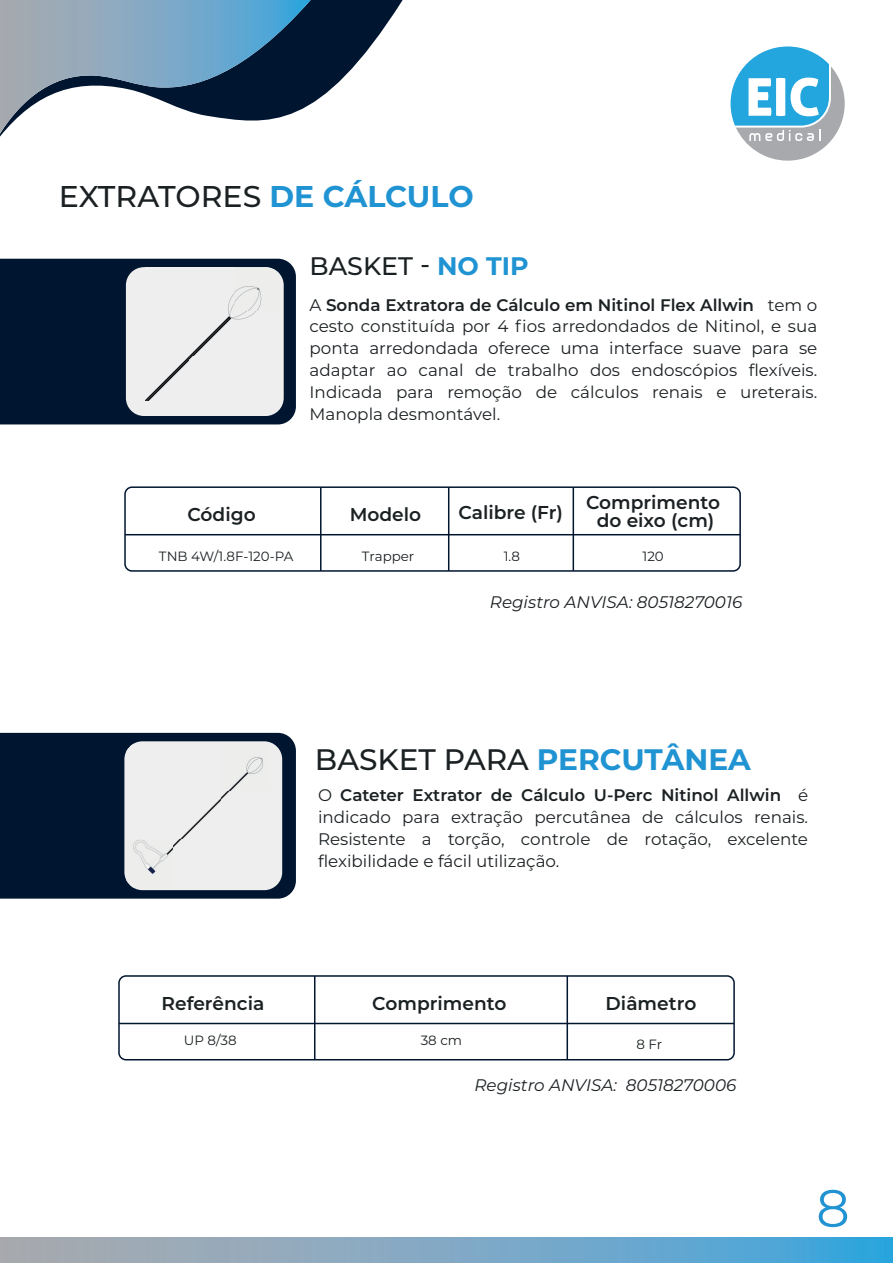
<style>
.page{position:relative;width:893px;height:1263px;background:#fff}
.page>*{position:absolute;margin:0;border:0;box-sizing:border-box;transform-origin:0 0}
.t1{font:52.5px "Montserrat";color:#2193d2}
.t2{font:500 30px "Montserrat";color:#1b2022}
.t3{font:500 29.7px "Montserrat";color:#1b2022}
.t4{font:500 25.35px "Montserrat";color:#1b2022}
.t5{font:600 18.6px/18.3px "Montserrat";color:#1b2022;text-align:center}
.t6{font:16.8px/21.9px "Montserrat";color:#1b2022;text-align:justify}
.t7{font:italic 16.8px "Montserrat";color:#1b2022}
.t8{font:13.35px "Montserrat";color:#1b2022}
.s1{font-weight:700;color:#2093d2}
.s2{font-weight:600}
</style>
<div class="page">
<svg style="left:0;top:0;width:403px;height:137px"></svg>
<svg style="left:0;top:0;width:311px;height:134px"></svg>
<div style="left:118px;top:975px;width:617px;height:85px;border:2px solid #01152f;border-radius:7px"></div>
<hr style="left:119px;top:1023px;width:615px;height:1px;background:#01152f">
<hr style="left:314px;top:976px;width:1px;height:84px;background:#01152f">
<svg style="left:0;top:1238px;width:893px;height:25px;background:#7aa8c5"></svg>
<div style="left:0;top:733px;width:296px;height:166px;background:#00152f"></div>
<div style="left:0;top:259px;width:296px;height:165px;background:#00152f"></div>
<hr style="left:566px;top:976px;width:2px;height:84px;background:#01152f">
<div style="left:124px;top:486px;width:617px;height:86px;border:2px solid #01152f;border-radius:7px"></div>
<hr style="left:125px;top:534px;width:615px;height:1px;background:#01152f">
<hr style="left:320px;top:487px;width:2px;height:84px;background:#01152f">
<hr style="left:448px;top:487px;width:1px;height:84px;background:#01152f">
<hr style="left:573px;top:487px;width:1px;height:84px;background:#01152f">
<svg style="left:731px;top:46px;width:114px;height:115px"></svg>
<div style="left:126px;top:267px;width:158px;height:149px;background:#edeeed;border-radius:18px"></div>
<div style="left:124px;top:741px;width:158px;height:149px;background:#edeeed;border-radius:18px"></div>
<img style="left:126px;top:744px;width:137px;height:143px">
<img style="left:145px;top:267px;width:134px;height:134px">
<h2 class="t2" style="left:59px;top:176px;width:416px">EXTRATORES <span class="s1">DE CÁLCULO</span></h2>
<h3 class="t4" style="left:310px;top:248px;width:221px">BASKET - <span class="s1">NO TIP</span></h3>
<p class="t6" style="left:310px;top:293px;width:509px">A <span class="s2">Sonda Extratora de Cálculo em Nitinol Flex Allwin</span> tem o cesto constituída por 4 fios arredondados de Nitinol, e sua ponta arredondada oferece uma interface suave para se adaptar ao canal de trabalho dos endoscópios flexíveis.<br>Indicada para remoção de cálculos renais e ureterais.<br>Manopla desmontável.</p>
<p class="t5" style="left:188px;top:504px;width:70px">Código</p>
<p class="t8" style="left:159px;top:547px;width:136px">TNB 4W/1.8F-120-PA</p>
<p class="t5" style="left:350px;top:504px;width:73px">Modelo</p>
<p class="t5" style="left:458px;top:502px;width:106px">Calibre (Fr)</p>
<p class="t5" style="left:586px;top:492px;width:136px">Comprimento do eixo (cm)</p>
<p class="t8" style="left:362px;top:547px;width:54px">Trapper</p>
<p class="t8" style="left:504px;top:547px;width:18px">1.8</p>
<p class="t8" style="left:643px;top:547px;width:23px">120</p>
<p class="t7" style="left:490px;top:591px;width:254px">Registro ANVISA: 80518270016</p>
<p class="t5" style="left:162px;top:993px;width:104px">Referência</p>
<p class="t8" style="left:184px;top:1031px;width:54px">UP 8/38</p>
<h3 class="t3" style="left:315px;top:739px;width:438px">BASKET PARA <span class="s1">PERCUTÂNEA</span></h3>
<p class="t6" style="left:318px;top:784px;width:492px">O <span class="s2">Cateter Extrator de Cálculo U-Perc Nitinol Allwin</span> é indicado para extração percutânea de cálculos renais.<br>Resistente a torção, controle de rotação, excelente flexibilidade e fácil utilização.</p>
<p class="t5" style="left:372px;top:993px;width:136px">Comprimento</p>
<p class="t5" style="left:606px;top:993px;width:92px">Diâmetro</p>
<p class="t8" style="left:421px;top:1031px;width:43px">38 cm</p>
<p class="t8" style="left:636px;top:1035px;width:27px">8 Fr</p>
<p class="t7" style="left:474px;top:1073px;width:263px">Registro ANVISA: 80518270006</p>
<h1 class="t1" style="left:816px;top:1172px;width:35px">8</h1>
</div>
